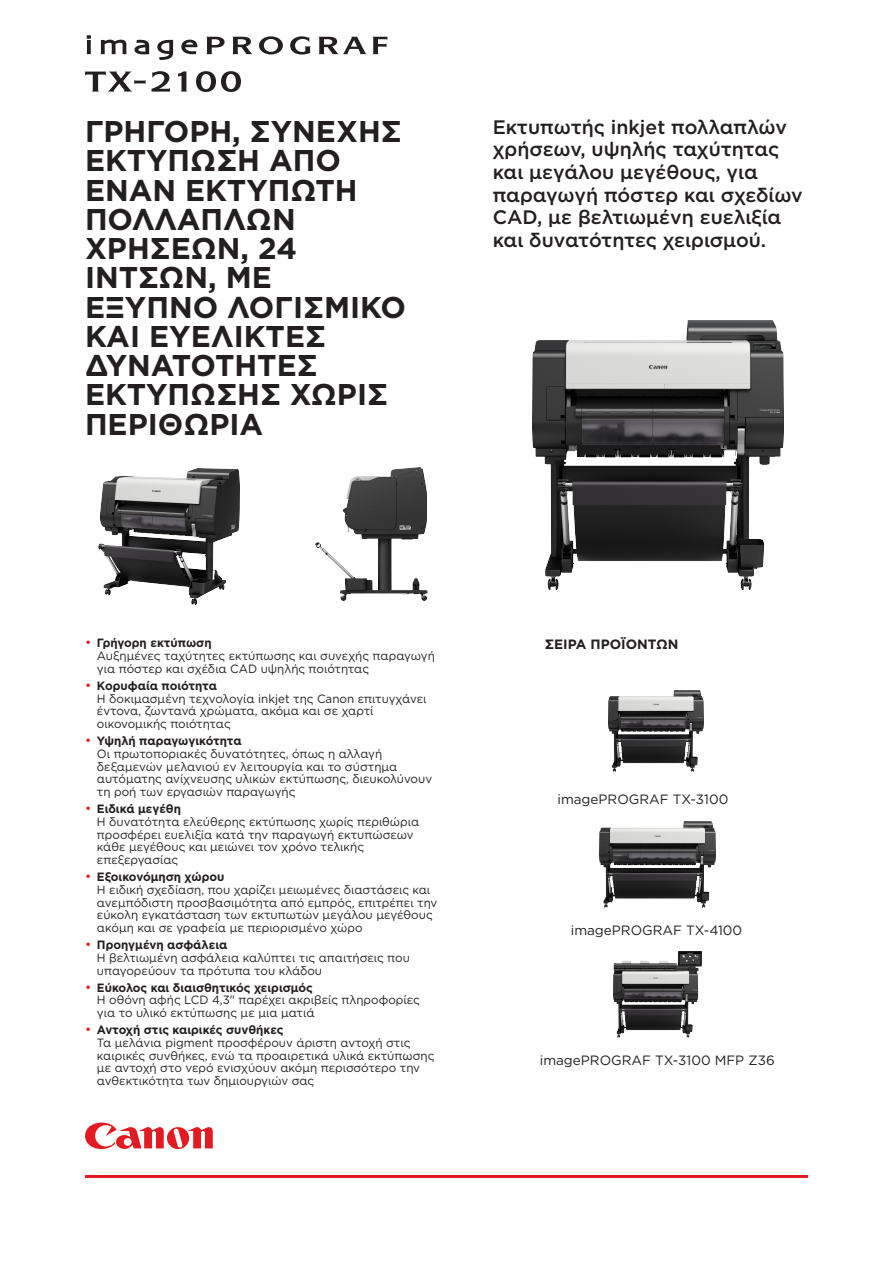
<style>
.page{position:relative;width:893px;height:1263px;background:#fff}
.page>*{position:absolute;margin:0;border:0;box-sizing:border-box;transform-origin:0 0}
.COVER_HEADER_LARGE{font:700 30px/29.2px "Gotham";color:#231f20}
.INTRO{font:500 19.5px/22.6px "Gotham";letter-spacing:-.005em;color:#231f20}
.BODY{font:13.5px "Gotham";color:#231f20}
.SUBHEAD{font:700 13.5px "Gotham";color:#231f20}
.t1{font:12px/12.8px "Gotham";letter-spacing:-.005em;color:#231f20}
.s1{font-size:13.5px;color:#e21a21}
.s2{font-weight:700}
</style>
<div class="page">
<svg style="left:85px;top:1122px;width:128px;height:28px"></svg>
<hr style="left:85px;top:1175px;width:723px;height:3px;background:#e21a21">
<img style="left:609px;top:690px;width:95px;height:82px">
<img style="left:532px;top:320px;width:251px;height:269px">
<img style="left:99px;top:468px;width:140px;height:137px">
<img style="left:600px;top:821px;width:116px;height:86px">
<img style="left:614px;top:951px;width:88px;height:87px">
<img style="left:315px;top:467px;width:113px;height:134px">
<svg style="left:206px;top:37px;width:19px;height:17px"></svg>
<svg style="left:232px;top:37px;width:20px;height:17px"></svg>
<svg style="left:259px;top:36px;width:24px;height:18px"></svg>
<svg style="left:290px;top:36px;width:21px;height:19px"></svg>
<svg style="left:318px;top:37px;width:69px;height:17px"></svg>
<svg style="left:87px;top:35px;width:4px;height:19px"></svg>
<svg style="left:101px;top:40px;width:25px;height:14px"></svg>
<svg style="left:134px;top:40px;width:15px;height:14px"></svg>
<svg style="left:157px;top:40px;width:16px;height:20px"></svg>
<svg style="left:181px;top:40px;width:16px;height:14px"></svg>
<svg style="left:85px;top:72px;width:61px;height:20px"></svg>
<svg style="left:152px;top:71px;width:18px;height:21px"></svg>
<svg style="left:178px;top:71px;width:9px;height:21px"></svg>
<svg style="left:196px;top:71px;width:45px;height:21px"></svg>
<p class="COVER_HEADER_LARGE" style="left:85px;top:117px;width:319px">ΓΡΉΓΟΡΗ, ΣΥΝΕΧΉΣ<br>ΕΚΤΎΠΩΣΗ ΑΠΌ<br>ΈΝΑΝ ΕΚΤΥΠΩΤΉ<br>ΠΟΛΛΑΠΛΏΝ<br>ΧΡΉΣΕΩΝ, 24<br>ΙΝΤΣΏΝ, ΜΕ<br>ΈΞΥΠΝΟ ΛΟΓΙΣΜΙΚΌ<br>ΚΑΙ ΕΥΈΛΙΚΤΕΣ<br>ΔΥΝΑΤΌΤΗΤΕΣ<br>ΕΚΤΎΠΩΣΗΣ ΧΩΡΊΣ<br>ΠΕΡΙΘΏΡΙΑ</p>
<p class="INTRO" style="left:493px;top:115px;width:312px">Εκτυπωτής inkjet πολλαπλών χρήσεων, υψηλής ταχύτητας και μεγάλου μεγέθους, για παραγωγή πόστερ και σχεδίων<br>CAD, με βελτιωμένη ευελιξία και δυνατότητες χειρισμού.</p>
<p class="t1" style="left:97px;top:636px;width:340px;text-indent:-12px"><span class="s1">•</span> <span class="s2">Γρήγορη εκτύπωση<br></span>Αυξημένες ταχύτητες εκτύπωσης και συνεχής παραγωγή για πόστερ και σχέδια CAD υψηλής ποιότητας</p>
<p class="t1" style="left:97px;top:679px;width:331px;text-indent:-12px"><span class="s1">•</span> <span class="s2">Κορυφαία ποιότητα<br></span>Η δοκιμασμένη τεχνολογία inkjet της Canon επιτυγχάνει έντονα, ζωντανά χρώματα, ακόμα και σε χαρτί οικονομικής ποιότητας</p>
<p class="t1" style="left:97px;top:734px;width:337px;text-indent:-12px"><span class="s1">•</span> <span class="s2">Υψηλή παραγωγικότητα<br></span>Οι πρωτοποριακές δυνατότητες, όπως η αλλαγή δεξαμενών μελανιού εν λειτουργία και το σύστημα αυτόματης ανίχνευσης υλικών εκτύπωσης, διευκολύνουν τη ροή των εργασιών παραγωγής</p>
<p class="t1" style="left:97px;top:802px;width:324px;text-indent:-12px"><span class="s1">•</span> <span class="s2">Ειδικά μεγέθη<br></span>Η δυνατότητα ελεύθερης εκτύπωσης χωρίς περιθώρια προσφέρει ευελιξία κατά την παραγωγή εκτυπώσεων κάθε μεγέθους και μειώνει τον χρόνο τελικής επεξεργασίας</p>
<p class="t1" style="left:97px;top:870px;width:342px;text-indent:-12px"><span class="s1">•</span> <span class="s2">Εξοικονόμηση χώρου<br></span>Η ειδική σχεδίαση, που χαρίζει μειωμένες διαστάσεις και ανεμπόδιστη προσβασιμότητα από εμπρός, επιτρέπει την εύκολη εγκατάσταση των εκτυπωτών μεγάλου μεγέθους ακόμη και σε γραφεία με περιορισμένο χώρο</p>
<p class="t1" style="left:97px;top:938px;width:314px;text-indent:-12px"><span class="s1">•</span> <span class="s2">Προηγμένη ασφάλεια<br></span>Η βελτιωμένη ασφάλεια καλύπτει τις απαιτήσεις που υπαγορεύουν τα πρότυπα του κλάδου</p>
<p class="t1" style="left:97px;top:981px;width:324px;text-indent:-12px"><span class="s1">•</span> <span class="s2">Εύκολος και διαισθητικός χειρισμός<br></span>Η οθόνη αφής LCD 4,3" παρέχει ακριβείς πληροφορίες για το υλικό εκτύπωσης με μια ματιά</p>
<p class="t1" style="left:97px;top:1023px;width:339px;text-indent:-12px"><span class="s1">•</span> <span class="s2">Αντοχή στις καιρικές συνθήκες<br></span>Τα μελάνια pigment προσφέρουν άριστη αντοχή στις καιρικές συνθήκες, ενώ τα προαιρετικά υλικά εκτύπωσης με αντοχή στο νερό ενισχύουν ακόμη περισσότερο την ανθεκτικότητα των δημιουργιών σας</p>
<p class="SUBHEAD" style="left:545px;top:635px;width:135px">ΣΕΙΡΆ ΠΡΟΪΌΝΤΩΝ</p>
<p class="BODY" style="left:557px;top:791px;width:172px">imagePROGRAF TX-3100</p>
<p class="BODY" style="left:571px;top:921px;width:173px">imagePROGRAF TX-4100</p>
<p class="BODY" style="left:540px;top:1052px;width:236px">imagePROGRAF TX-3100 MFP Z36</p>
</div>
